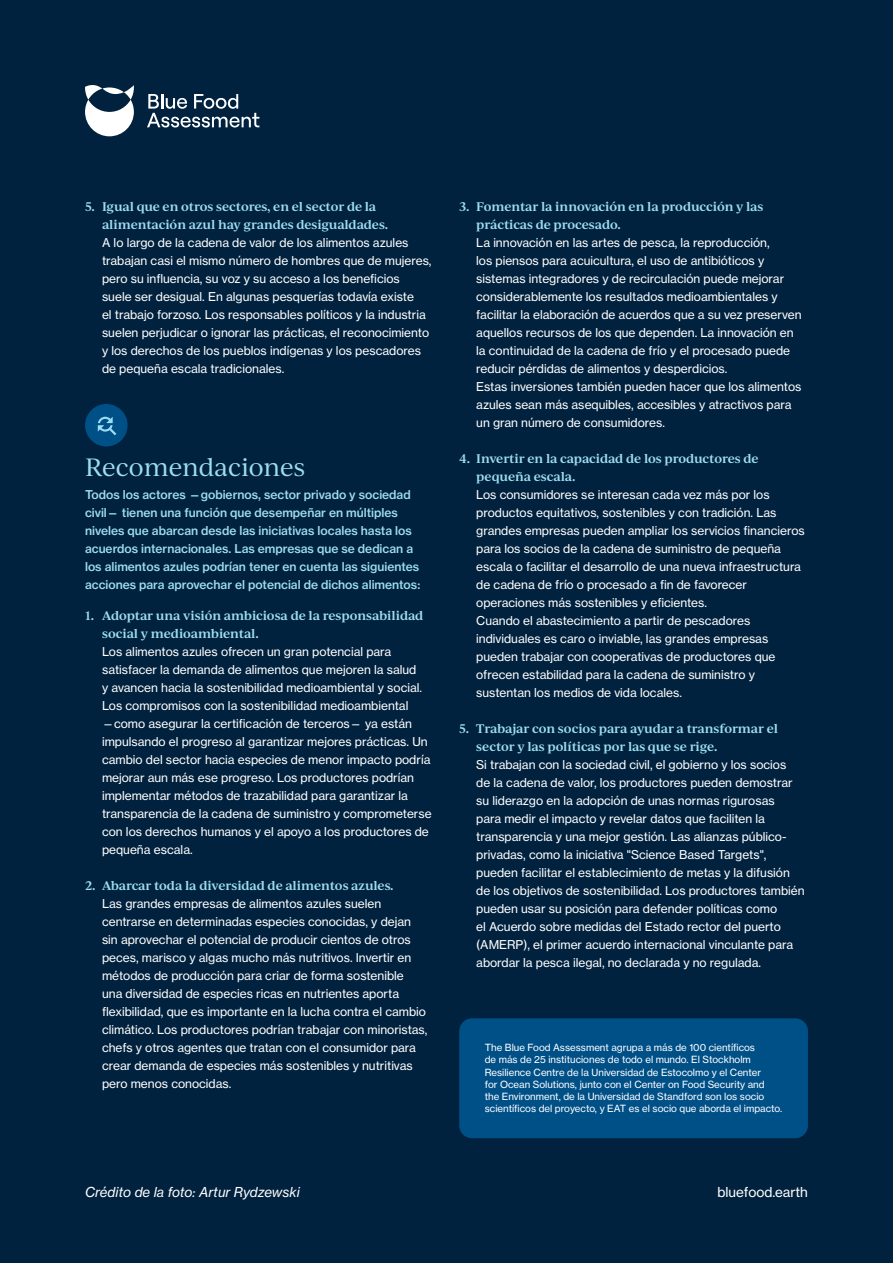
<style>
.page{position:relative;width:893px;height:1263px;background:#00223e}
.page>*{position:absolute;margin:0;border:0;box-sizing:border-box;transform-origin:0 0}
.t1{font:24px "Ivy Journal";letter-spacing:-.005em;color:#9edcf3}
.t2{font:13.5px "N Haas Grotesk TX Pro 56 It";color:#fff}
.t3{font:13.5px "N Haas Grotesk TX Pro 55 Rg";color:#fff}
.t4{font:12px/18px "N Haas Grotesk TX Pro 55 Rg";color:#fff}
.t5{font:600 12px/18px "Ivy Journal";letter-spacing:-.01em;color:#9edcf3}
.t6{font:12px/18px "N Haas Grotesk TX Pro 65 Md";color:#9edcf3}
.t7{font:9.75px/12px "N Haas Grotesk TX Pro 55 Rg";color:#fff}
</style>
<div class="page">
<div style="left:85px;top:404px;width:43px;height:42px;background:#005088;border-radius:50%"></div>
<svg style="left:98px;top:417px;width:18px;height:18px"></svg>
<svg style="left:85px;top:85px;width:49px;height:51px"></svg>
<svg style="left:147px;top:94px;width:112px;height:33px"></svg>
<div style="left:459px;top:1018px;width:349px;height:120px;background:#005088;border-radius:13px"></div>
<p class="t5" style="left:102px;top:197px;width:287px;text-indent:-17px">5. Igual que en otros sectores, en el sector de la alimentación azul hay grandes desigualdades.</p>
<p class="t4" style="left:102px;top:234px;width:331px">A lo largo de la cadena de valor de los alimentos azules trabajan casi el mismo número de hombres que de mujeres, pero su influencia, su voz y su acceso a los beneficios suele ser desigual. En algunas pesquerías todavía existe<br>el trabajo forzoso. Los responsables políticos y la industria suelen perjudicar o ignorar las prácticas, el reconocimiento y los derechos de los pueblos indígenas y los pescadores de pequeña escala tradicionales.</p>
<h1 class="t1" style="left:85px;top:451px;width:222px">Recomendaciones</h1>
<p class="t6" style="left:85px;top:485px;width:337px">Todos los actores —gobiernos, sector privado y sociedad civil— tienen una función que desempeñar en múltiples niveles que abarcan desde las iniciativas locales hasta los acuerdos internacionales. Las empresas que se dedican a los alimentos azules podrían tener en cuenta las siguientes acciones para aprovechar el potencial de dichos alimentos:</p>
<p class="t5" style="left:102px;top:605px;width:323px;text-indent:-17px">1. Adoptar una visión ambiciosa de la responsabilidad social y medioambiental.</p>
<p class="t4" style="left:102px;top:642px;width:331px">Los alimentos azules ofrecen un gran potencial para satisfacer la demanda de alimentos que mejoren la salud<br>y avancen hacia la sostenibilidad medioambiental y social.<br>Los compromisos con la sostenibilidad medioambiental —como asegurar la certificación de terceros— ya están impulsando el progreso al garantizar mejores prácticas. Un cambio del sector hacia especies de menor impacto podría mejorar aun más ese progreso. Los productores podrían implementar métodos de trazabilidad para garantizar la transparencia de la cadena de suministro y comprometerse con los derechos humanos y el apoyo a los productores de pequeña escala.</p>
<p class="t5" style="left:85px;top:875px;width:310px">2. Abarcar toda la diversidad de alimentos azules.</p>
<p class="t4" style="left:102px;top:894px;width:327px">Las grandes empresas de alimentos azules suelen centrarse en determinadas especies conocidas, y dejan sin aprovechar el potencial de producir cientos de otros peces, marisco y algas mucho más nutritivos. Invertir en métodos de producción para criar de forma sostenible<br>una diversidad de especies ricas en nutrientes aporta flexibilidad, que es importante en la lucha contra el cambio climático. Los productores podrían trabajar con minoristas, chefs y otros agentes que tratan con el consumidor para crear demanda de especies más sostenibles y nutritivas pero menos conocidas.</p>
<p class="t5" style="left:476px;top:197px;width:289px;text-indent:-17px">3. Fomentar la innovación en la producción y las prácticas de procesado.</p>
<p class="t4" style="left:476px;top:234px;width:327px">La innovación en las artes de pesca, la reproducción,<br>los piensos para acuicultura, el uso de antibióticos y sistemas integradores y de recirculación puede mejorar considerablemente los resultados medioambientales y facilitar la elaboración de acuerdos que a su vez preserven aquellos recursos de los que dependen. La innovación en la continuidad de la cadena de frío y el procesado puede reducir pérdidas de alimentos y desperdicios.<br>Estas inversiones también pueden hacer que los alimentos azules sean más asequibles, accesibles y atractivos para un gran número de consumidores.</p>
<p class="t5" style="left:476px;top:449px;width:284px;text-indent:-17px">4. Invertir en la capacidad de los productores de pequeña escala.</p>
<p class="t4" style="left:476px;top:486px;width:330px">Los consumidores se interesan cada vez más por los productos equitativos, sostenibles y con tradición. Las grandes empresas pueden ampliar los servicios financieros para los socios de la cadena de suministro de pequeña escala o facilitar el desarrollo de una nueva infraestructura de cadena de frío o procesado a fin de favorecer operaciones más sostenibles y eficientes.<br>Cuando el abastecimiento a partir de pescadores individuales es caro o inviable, las grandes empresas pueden trabajar con cooperativas de productores que ofrecen estabilidad para la cadena de suministro y sustentan los medios de vida locales.</p>
<p class="t5" style="left:476px;top:719px;width:303px;text-indent:-17px">5. Trabajar con socios para ayudar a transformar el sector y las políticas por las que se rige.</p>
<p class="t4" style="left:476px;top:756px;width:330px">Si trabajan con la sociedad civil, el gobierno y los socios<br>de la cadena de valor, los productores pueden demostrar su liderazgo en la adopción de unas normas rigurosas<br>para medir el impacto y revelar datos que faciliten la transparencia y una mejor gestión. Las alianzas público&shy;privadas, como la iniciativa "Science Based Targets", pueden facilitar el establecimiento de metas y la difusión de los objetivos de sostenibilidad. Los productores también pueden usar su posición para defender políticas como<br>el Acuerdo sobre medidas del Estado rector del puerto (AMERP), el primer acuerdo internacional vinculante para abordar la pesca ilegal, no declarada y no regulada.</p>
<p class="t7" style="left:485px;top:1042px;width:299px">The Blue Food Assessment agrupa a más de 100 científicos<br>de más de 25 instituciones de todo el mundo. El Stockholm Resilience Centre de la Universidad de Estocolmo y el Center<br>for Ocean Solutions, junto con el Center on Food Security and<br>the Environment, de la Universidad de Standford son los socio scientíficos del proyecto, y EAT es el socio que aborda el impacto.</p>
<p class="t2" style="left:85px;top:1184px;width:216px">Crédito de la foto: Artur Rydzewski</p>
<p class="t3" style="left:717px;top:1184px;width:92px">bluefood.earth</p>
</div>
